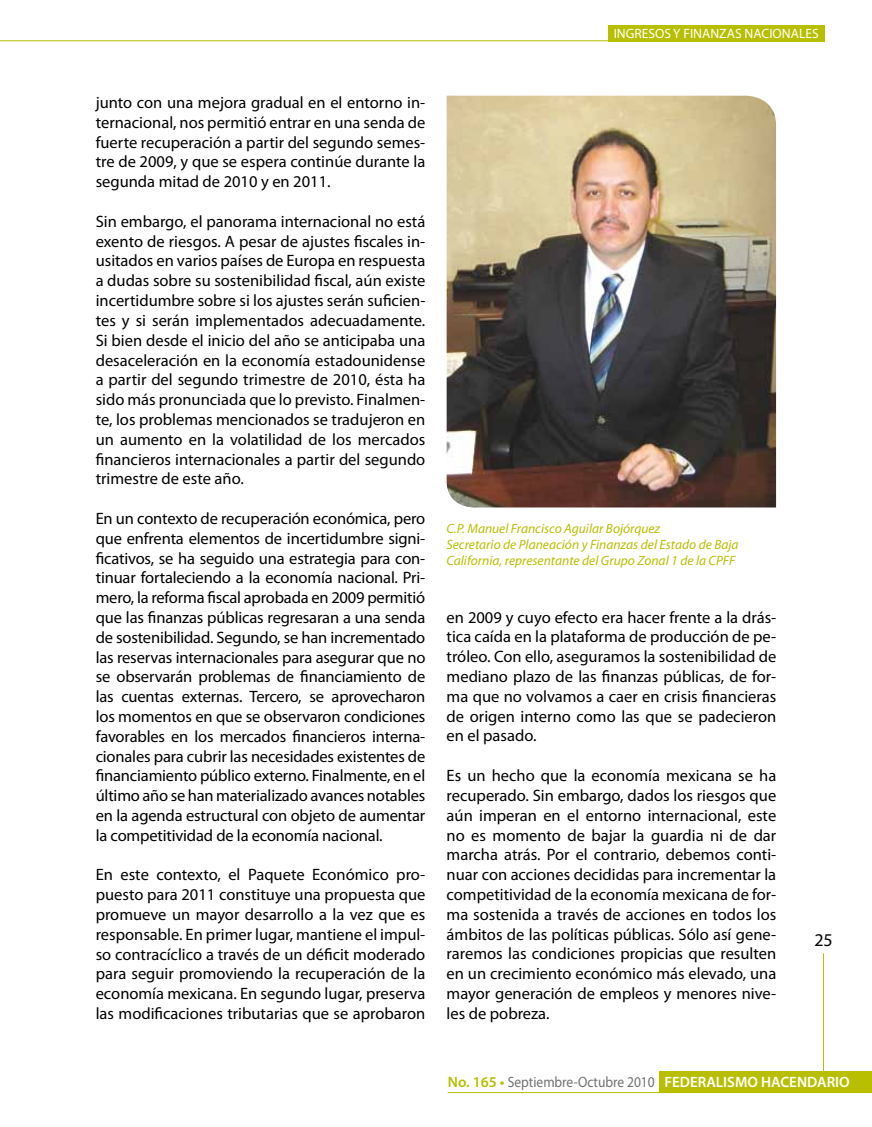
<style>
.page{position:relative;width:872px;height:1127px;background:#fff}
.page>*{position:absolute;margin:0;border:0;box-sizing:border-box;transform-origin:0 0}
.t1{font:18px "Myriad Pro";color:#000}
.t2{font:16.5px/19.8px "Myriad Pro";color:#000;text-align:justify}
.t3{font:15px "Myriad Pro";color:#707172;scale:.9 1}
.t4{font:italic 13.5px/16.2px "Myriad Pro";color:#b8be00}
.t5{font:13.5px "Myriad Pro";color:#fff}
.s1{font-weight:600;color:#b8be00}
.s2{font-weight:600;color:#fff}
</style>
<div class="page">
<div style="left:659px;top:1071px;width:213px;height:22px;background:#b8be00"></div>
<hr style="left:448px;top:1092px;width:424px;height:1px;background:#b8be00">
<hr style="left:823px;top:953px;width:1px;height:118px;background:#b8be00">
<hr style="left:0;top:40px;width:824px;height:1px;background:#b8be00">
<div style="left:608px;top:25px;width:216px;height:16px;background:#b8be00"></div>
<img style="left:446px;top:96px;width:330px;height:411px">
<p class="t5" style="left:613px;top:25px;width:206px">INGRESOS Y FINANZAS NACIONALES</p>
<p class="t2" style="left:96px;top:92px;width:331px">junto con una mejora gradual en el entorno in&shy;ternacional, nos permitió entrar en una senda de fuerte recuperación a partir del segundo semes&shy;tre de 2009, y que se espera continúe durante la segunda mitad de 2010 y en 2011.</p>
<p class="t2" style="left:96px;top:211px;width:331px">Sin embargo, el panorama internacional no está exento de riesgos. A pesar de ajustes fiscales in&shy;usitados en varios países de Europa en respuesta a dudas sobre su sostenibilidad fiscal, aún existe incertidumbre sobre si los ajustes serán suficien&shy;tes y si serán implementados adecuadamente.<br>Si bien desde el inicio del año se anticipaba una desaceleración en la economía estadounidense a partir del segundo trimestre de 2010, ésta ha sido más pronunciada que lo previsto. Finalmen&shy;te, los problemas mencionados se tradujeron en un aumento en la volatilidad de los mercados financieros internacionales a partir del segundo trimestre de este año.</p>
<p class="t2" style="left:96px;top:508px;width:331px">En un contexto de recuperación económica, pero que enfrenta elementos de incertidumbre signi&shy;ficativos, se ha seguido una estrategia para con&shy;tinuar fortaleciendo a la economía nacional. Pri&shy;mero, la reforma fiscal aprobada en 2009 permitió que las finanzas públicas regresaran a una senda de sostenibilidad. Segundo, se han incrementado las reservas internacionales para asegurar que no se observarán problemas de financiamiento de las cuentas externas. Tercero, se aprovecharon los momentos en que se observaron condiciones favorables en los mercados financieros interna&shy;cionales para cubrir las necesidades existentes de financiamiento público externo. Finalmente, en el último año se han materializado avances notables en la agenda estructural con objeto de aumentar la competitividad de la economía nacional.</p>
<p class="t2" style="left:96px;top:865px;width:331px">En este contexto, el Paquete Económico pro&shy;puesto para 2011 constituye una propuesta que promueve un mayor desarrollo a la vez que es responsable. En primer lugar, mantiene el impul&shy;so contracíclico a través de un déficit moderado para seguir promoviendo la recuperación de la economía mexicana. En segundo lugar, preserva las modificaciones tributarias que se aprobaron</p>
<p class="t4" style="left:446px;top:520px;width:294px">C.P. Manuel Francisco Aguilar Bojórquez<br>Secretario de Planeación y Finanzas del Estado de Baja<br>California, representante del Grupo Zonal 1 de la CPFF</p>
<p class="t2" style="left:446px;top:607px;width:331px">en 2009 y cuyo efecto era hacer frente a la drás&shy;tica caída en la plataforma de producción de pe&shy;tróleo. Con ello, aseguramos la sostenibilidad de mediano plazo de las finanzas públicas, de for&shy;ma que no volvamos a caer en crisis financieras de origen interno como las que se padecieron en el pasado.</p>
<p class="t2" style="left:446px;top:765px;width:331px">Es un hecho que la economía mexicana se ha recuperado. Sin embargo, dados los riesgos que aún imperan en el entorno internacional, este no es momento de bajar la guardia ni de dar marcha atrás. Por el contrario, debemos conti&shy;nuar con acciones decididas para incrementar la competitividad de la economía mexicana de for&shy;ma sostenida a través de acciones en todos los ámbitos de las políticas públicas. Sólo así gene&shy;raremos las condiciones propicias que resulten en un crecimiento económico más elevado, una mayor generación de empleos y menores nive&shy;les de pobreza.</p>
<p class="t1" style="left:814px;top:929px;width:20px">25</p>
<p class="t3" style="left:448px;top:1073px;width:448px"><span class="s1">No. 165 •</span> Septiembre-Octubre 2010 <span class="s2">FEDERALISMO HACENDARIO</span></p>
</div>
